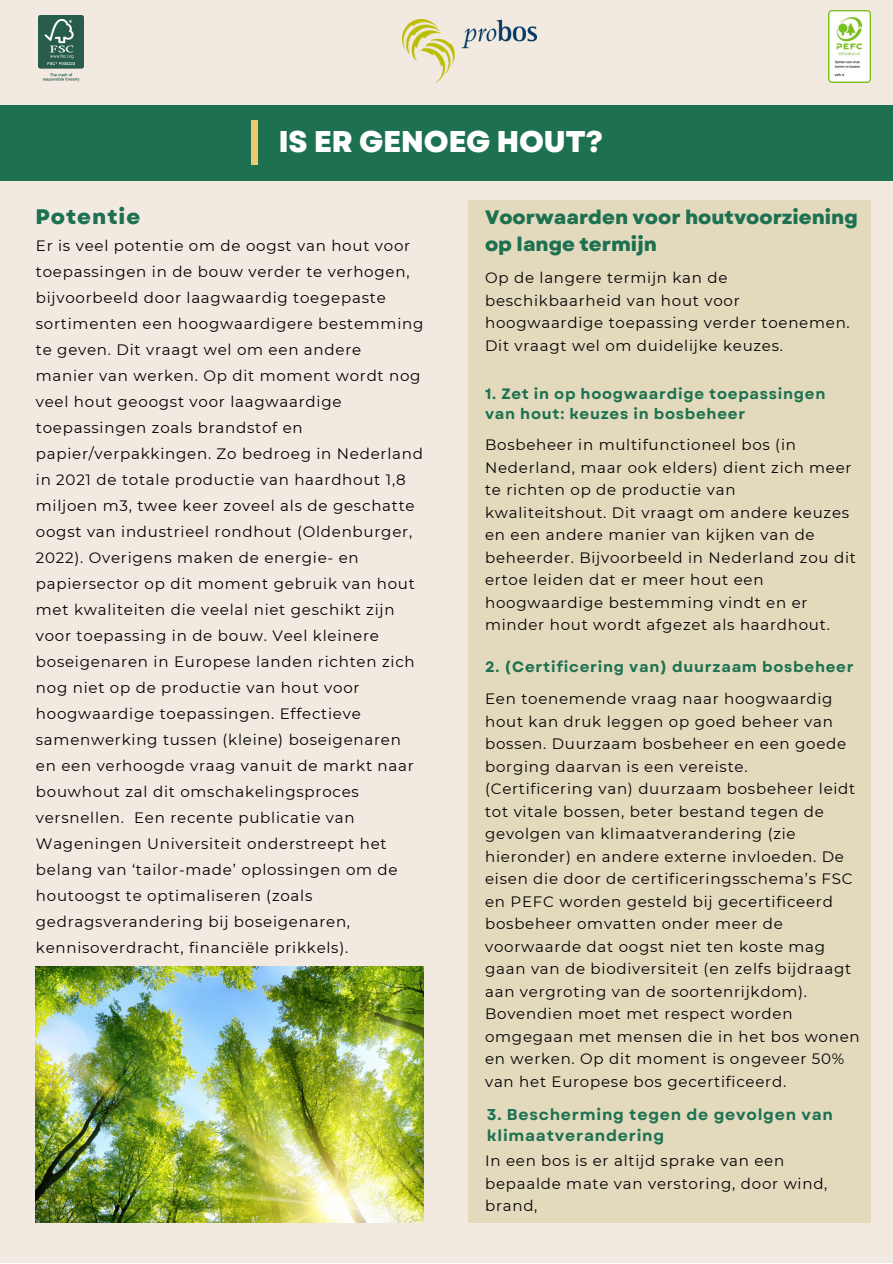
<style>
.page{position:relative;width:893px;height:1264px;background:#fff}
.page>*{position:absolute;margin:0;border:0;box-sizing:border-box;transform-origin:0 0}
.t1{font:800 30px "Garet";letter-spacing:-.015em;color:#fff}
.t2{font:800 21px "Garet";letter-spacing:.05em;color:#1d7151}
.t3{font:800 19.5px/27px "Garet";color:#1d7151}
.t4{font:700 15.6px/21.3px "Garet";letter-spacing:.05em;color:#1d7151}
.t5{font:15px/22.5px "Montserrat";letter-spacing:.05em;color:#000}
.t6{font:700 15px/20.2px "Garet";letter-spacing:.05em;color:#1d7151}
</style>
<div class="page">
<div style="left:0;top:0;width:892px;height:1262px;background:#f2e9e1"></div>
<div style="left:0;top:105px;width:892px;height:76px;background:#1d7151"></div>
<div style="left:251px;top:120px;width:7px;height:45px;background:#eccc6e"></div>
<div style="left:468px;top:200px;width:402px;height:1022px;background:#e3dabe"></div>
<img style="left:35px;top:966px;width:388px;height:256px">
<img style="left:402px;top:20px;width:134px;height:63px">
<img style="left:828px;top:11px;width:42px;height:72px">
<img style="left:39px;top:16px;width:45px;height:66px">
<p class="t1" style="left:278px;top:120px;width:326px">IS ER GENOEG HOUT?</p>
<p class="t2" style="left:35px;top:201px;width:106px">Potentie</p>
<p class="t5" style="left:36px;top:233px;width:389px;line-height:26px">Er is veel potentie om de oogst van hout voor toepassingen in de bouw verder te verhogen, bijvoorbeeld door laagwaardig toegepaste sortimenten een hoogwaardigere bestemming te geven. Dit vraagt wel om een andere<br>manier van werken. Op dit moment wordt nog veel hout geoogst voor laagwaardige toepassingen zoals brandstof en papier/verpakkingen. Zo bedroeg in Nederland in 2021 de totale productie van haardhout 1,8 miljoen m3, twee keer zoveel als de geschatte oogst van industrieel rondhout (Oldenburger, 2022). Overigens maken de energie- en papiersector op dit moment gebruik van hout met kwaliteiten die veelal niet geschikt zijn voor toepassing in de bouw. Veel kleinere boseigenaren in Europese landen richten zich nog niet op de productie van hout voor hoogwaardige toepassingen. Effectieve samenwerking tussen (kleine) boseigenaren en een verhoogde vraag vanuit de markt naar bouwhout zal dit omschakelingsproces versnellen. Een recente publicatie van Wageningen Universiteit onderstreept het belang van ‘tailor-made’ oplossingen om de houtoogst te optimaliseren (zoals gedragsverandering bij boseigenaren, kennisoverdracht, financiële prikkels).</p>
<p class="t3" style="left:485px;top:203px;width:374px">Voorwaarden voor houtvoorziening op lange termijn</p>
<p class="t5" style="left:485px;top:267px;width:366px">Op de langere termijn kan de beschikbaarheid van hout voor hoogwaardige toepassing verder toenemen.<br>Dit vraagt wel om duidelijke keuzes.</p>
<p class="t6" style="left:485px;top:383px;width:342px">1. Zet in op hoogwaardige toepassingen van hout: keuzes in bosbeheer</p>
<p class="t5" style="left:485px;top:434px;width:372px">Bosbeheer in multifunctioneel bos (in Nederland, maar ook elders) dient zich meer te richten op de productie van kwaliteitshout. Dit vraagt om andere keuzes en een andere manier van kijken van de beheerder. Bijvoorbeeld in Nederland zou dit ertoe leiden dat er meer hout een hoogwaardige bestemming vindt en er minder hout wordt afgezet als haardhout.</p>
<p class="t6" style="left:485px;top:657px;width:370px">2. (Certificering van) duurzaam bosbeheer</p>
<p class="t5" style="left:485px;top:687px;width:376px">Een toenemende vraag naar hoogwaardig hout kan druk leggen op goed beheer van bossen. Duurzaam bosbeheer en een goede borging daarvan is een vereiste.<br>(Certificering van) duurzaam bosbeheer leidt tot vitale bossen, beter bestand tegen de gevolgen van klimaatverandering (zie hieronder) en andere externe invloeden. De eisen die door de certificeringsschema’s FSC en PEFC worden gesteld bij gecertificeerd bosbeheer omvatten onder meer de voorwaarde dat oogst niet ten koste mag gaan van de biodiversiteit (en zelfs bijdraagt aan vergroting van de soortenrijkdom).<br>Bovendien moet met respect worden omgegaan met mensen die in het bos wonen en werken. Op dit moment is ongeveer 50% van het Europese bos gecertificeerd.</p>
<p class="t4" style="left:487px;top:1103px;width:347px">3. Bescherming tegen de gevolgen van klimaatverandering</p>
<p class="t5" style="left:485px;top:1149px;width:344px">In een bos is er altijd sprake van een bepaalde mate van verstoring, door wind, brand,</p>
</div>
